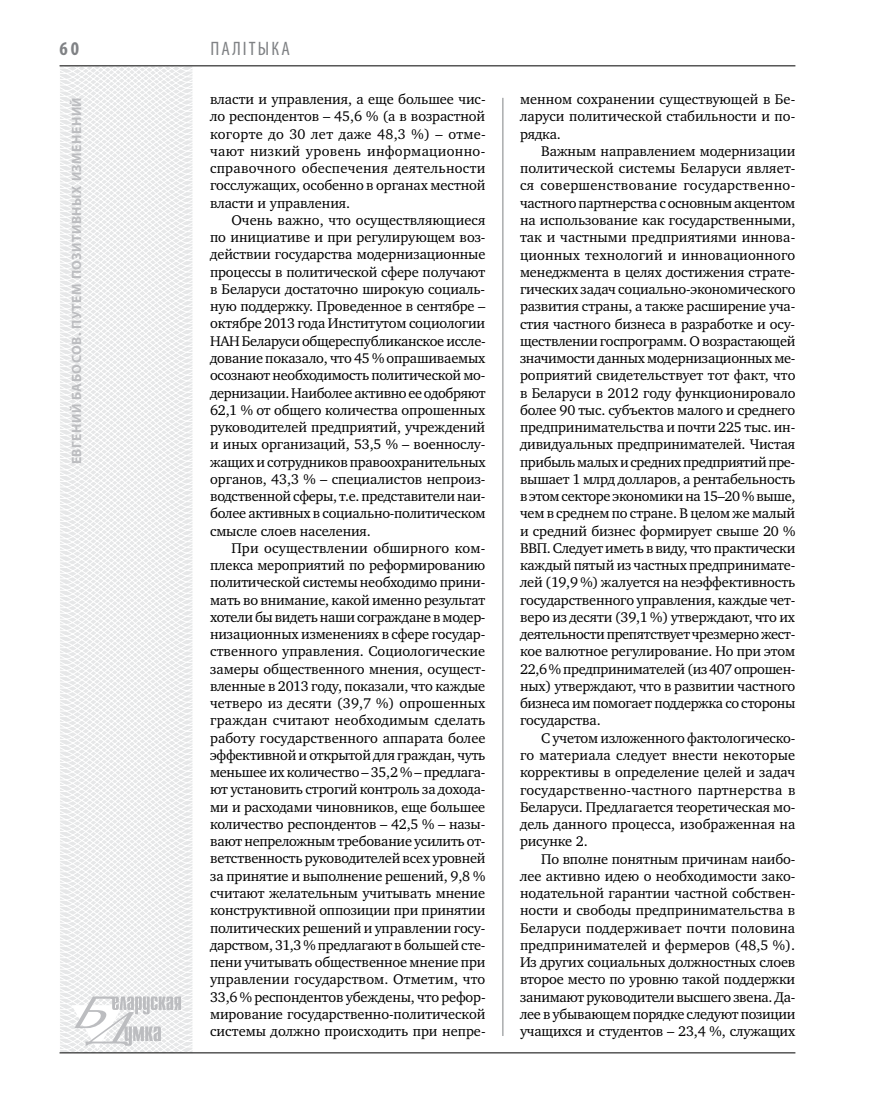
<style>
.page{position:relative;width:872px;height:1106px;background:#fff}
.page>*{position:absolute;margin:0;border:0;box-sizing:border-box;transform-origin:0 0}
.t1{font:condensed 19.5px "Myriad Pro";color:#808285}
.t2{font:700 condensed 19.5px "Myriad Pro";color:#808285}
.t3{font:14.4px/17.2px "Charter C";letter-spacing:-.005em;color:#000;text-align:justify}
.t4{font:700 13.5px "Myriad Pro";letter-spacing:.04em;color:#bcbdc0}
</style>
<div class="page">
<svg style="left:59px;top:65px;width:192px;height:989px"></svg>
<hr style="left:502px;top:98px;width:1px;height:938px;background:#808285">
<hr style="left:60px;top:1052px;width:735px;height:1px;background:#000">
<svg style="left:71px;top:996px;width:110px;height:53px"></svg>
<hr style="left:60px;top:65px;width:735px;height:1px;background:#000">
<h1 class="t2" style="left:60px;top:37px;width:21px">60</h1>
<p class="t4" style="left:68px;top:464px;width:369px;rotate:-90deg">Евгений БАБОСОВ. Путем позитивных изменений</p>
<h1 class="t1" style="left:210px;top:37px;width:71px">па літыка</h1>
<p class="t3" style="left:210px;top:91px;width:277px">власти и управления, а еще большее чис&shy;ло респондентов – 45,6 % (а в возрастной когорте до 30 лет даже 48,3 %) – отме&shy;чают низкий уровень информационно&shy;справочного обеспечения деятельности госслужащих, особенно в органах местной власти и управления.</p>
<p class="t3" style="left:210px;top:211px;width:277px;text-indent:21px">Очень важно, что осуществляющиеся по инициативе и при регулирующем воз&shy;действии государства модернизационные процессы в политической сфере получают в Беларуси достаточно широкую социаль&shy;ную поддержку. Проведенное в сентябре – октябре 2013 года Институтом социологии НАН Беларуси общереспубликанское иссле&shy;дование показало, что 45 % опрашиваемых осознают необходимость политической мо&shy;дернизации. Наиболее активно ее одобряют 62,1 % от общего количества опрошенных руководителей предприятий, учреждений и иных организаций, 53,5 % – военнослу&shy;жащих и сотрудников правоохранительных органов, 43,3 % – специалистов непроиз&shy;водственной сферы, т.е. представители наи&shy;более активных в социально-политическом смысле слоев населения.</p>
<p class="t3" style="left:210px;top:539px;width:277px;text-indent:21px">При осуществлении обширного ком&shy;плекса мероприятий по реформированию политической системы необходимо прини&shy;мать во внимание, какой именно результат хотели бы видеть наши сограждане в модер&shy;низационных изменениях в сфере государ&shy;ственного управления. Социологические замеры общественного мнения, осущест&shy;вленные в 2013 году, показали, что каждые четверо из десяти (39,7 %) опрошенных граждан считают необходимым сделать работу государственного аппарата более эффективной и открытой для граждан, чуть меньшее их количество – 35,2 % – предлага&shy;ют установить строгий контроль за дохода&shy;ми и расходами чиновников, еще большее количество респондентов – 42,5 % – назы&shy;вают непреложным требование усилить от&shy;ветственность руководителей всех уровней за принятие и выполнение решений, 9,8 % считают желательным учитывать мнение конструктивной оппозиции при принятии политических решений и управлении госу&shy;дарством, 31,3 % предлагают в большей сте&shy;пени учитывать общественное мнение при управлении государством. Отметим, что 33,6 % респондентов убеждены, что рефор&shy;мирование государственно-политической системы должно происходить при непре-</p>
<p class="t3" style="left:520px;top:91px;width:277px">менном сохранении существующей в Бе&shy;ларуси политической стабильности и по&shy;рядка.</p>
<p class="t3" style="left:520px;top:143px;width:277px;text-indent:21px">Важным направлением модернизации политической системы Беларуси являет&shy;ся совершенствование государственно&shy;частного партнерства с основным акцентом на использование как государственными, так и частными предприятиями иннова&shy;ционных технологий и инновационного менеджмента в целях достижения страте&shy;гических задач социально-экономического развития страны, а также расширение уча&shy;стия частного бизнеса в разработке и осу&shy;ществлении госпрограмм. О возрастающей значимости данных модернизационных ме&shy;роприятий свидетельствует тот факт, что в Беларуси в 2012 году функционировало более 90 тыс. субъектов малого и среднего предпринимательства и почти 225 тыс. ин&shy;дивидуальных предпринимателей. Чистая прибыль малых и средних предприятий пре&shy;вышает 1 млрд долларов, а рентабельность в этом секторе экономики на 15–20 % выше, чем в среднем по стране. В целом же малый и средний бизнес формирует свыше 20 % ВВП. Следует иметь в виду, что практически каждый пятый из частных предпринимате&shy;лей (19,9 %) жалуется на неэффективность государственного управления, каждые чет&shy;веро из десяти (39,1 %) утверждают, что их деятельности препятствует чрезмерно жест&shy;кое валютное регулирование. Но при этом 22,6 % предпринимателей (из 407 опрошен&shy;ных) утверждают, что в развитии частного бизнеса им помогает поддержка со стороны государства.</p>
<p class="t3" style="left:520px;top:729px;width:277px;text-indent:21px">С учетом изложенного фактологическо&shy;го материала следует внести некоторые коррективы в определение целей и задач государственно-частного партнерства в Беларуси. Предлагается теоретическая мо&shy;дель данного процесса, изображенная на рисунке 2.</p>
<p class="t3" style="left:520px;top:850px;width:277px;text-indent:21px">По вполне понятным причинам наибо&shy;лее активно идею о необходимости зако&shy;нодательной гарантии частной собствен&shy;ности и свободы предпринимательства в Беларуси поддерживает почти половина предпринимателей и фермеров (48,5 %).<br>Из других социальных должностных слоев второе место по уровню такой поддержки занимают руководители высшего звена. Да&shy;лее в убывающем порядке следуют позиции учащихся и студентов – 23,4 %, служащих</p>
</div>
